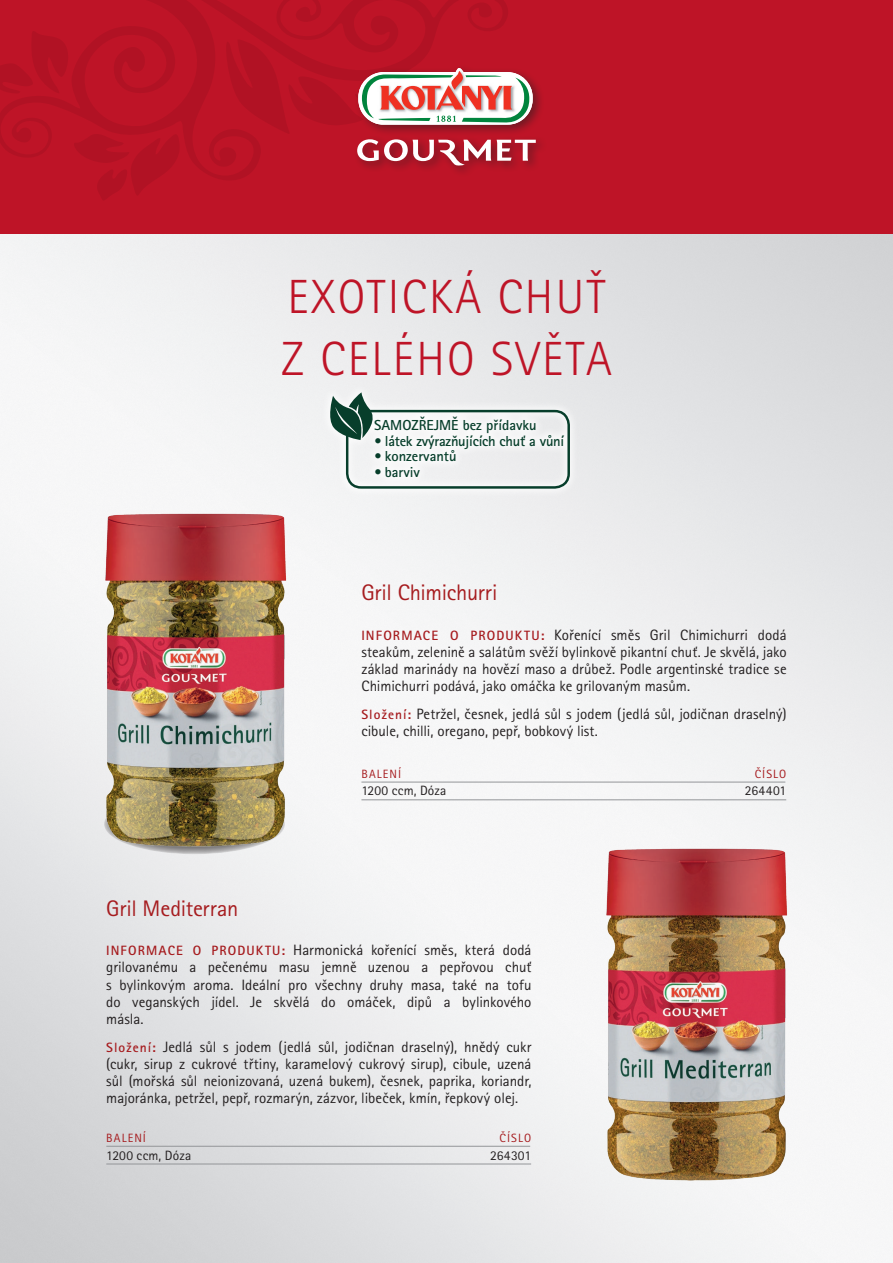
<style>
.page{position:relative;width:893px;height:1263px;background:#fff}
.page>*{position:absolute;margin:0;border:0;box-sizing:border-box;transform-origin:0 0}
.t1{font:300 48px/61.5px "Rotis Sans Serif Pro";letter-spacing:.05em;color:#be1427}
.t2{font:22.5px "Rotis Sans Serif";letter-spacing:-.01em;color:#a61c1f}
.t3{font:15px/17.2px "Rotis Sans Serif Pro";color:#231f20;text-align:justify}
.t4{font:700 14.55px "Rotis Sans Serif Pro";color:#073e2b}
.t5{font:13.5px "Rotis Sans Serif";letter-spacing:.01em;color:#231f20}
.t6{font:12px "Rotis Sans Serif";letter-spacing:.095em;color:#a61c1f}
.t7{font:12px "Rotis Sans Serif Pro";letter-spacing:.09em;color:#a61c1f}
.s1{font-family:"Rotis Sans Serif";font-weight:700;font-size:13.5px;color:#a61c1f}
</style>
<div class="page">
<div style="left:0;top:0;width:893px;height:234px;background:#be1427"></div>
<svg style="left:0;top:0;width:508px;height:200px"></svg>
<div style="left:353px;top:64px;width:195px;height:114px;background:#231f20;opacity:.5"></div>
<svg style="left:357px;top:139px;width:134px;height:27px"></svg>
<svg style="left:497px;top:140px;width:39px;height:21px"></svg>
<svg style="left:358px;top:66px;width:175px;height:59px;background:#cfa39b"></svg>
<hr style="left:106px;top:1146px;width:424px;height:1px;background:#939598">
<hr style="left:106px;top:1164px;width:425px;height:1px;background:#939598">
<img style="left:575px;top:833px;width:242px;height:362px">
<hr style="left:361px;top:782px;width:424px;height:1px;background:#939598">
<hr style="left:361px;top:799px;width:425px;height:1px;background:#939598">
<img style="left:74px;top:498px;width:242px;height:363px">
<div style="left:320px;top:383px;width:260px;height:115px;background:#efeff0"></div>
<svg style="left:329px;top:392px;width:241px;height:98px"></svg>
<h1 class="t1" style="left:281px;top:267px;width:332px">EXOTICKÁ CHUŤ<br>Z CELÉHO SVĚTA</h1>
<p class="t4" style="left:374px;top:416px;width:164px">SAMOZŘEJMĚ bez přídavku</p>
<p class="t4" style="left:374px;top:431px;width:192px">• látek zvýrazňujících chuť a vůní</p>
<p class="t4" style="left:374px;top:447px;width:84px">• konzervantů</p>
<p class="t4" style="left:374px;top:463px;width:47px">• barviv</p>
<h2 class="t2" style="left:361px;top:579px;width:137px">Gril Chimichurri</h2>
<p class="t3" style="left:361px;top:626px;width:427px"><span class="s1">INFORMACE O PRODUKTU:</span> Kořenící směs Gril Chimichurri dodá steakům, zelenině a salátům svěží bylinkově pikantní chuť. Je skvělá, jako základ marinády na hovězí maso a drůbež. Podle argentinské tradice se Chimichurri podává, jako omáčka ke grilovaným masům.</p>
<p class="t3" style="left:361px;top:705px;width:427px"><span class="s1">Složení:</span> Petržel, česnek, jedlá sůl s jodem (jedlá sůl, jodičnan draselný) cibule, chilli, oregano, pepř, bobkový list.</p>
<p class="t6" style="left:361px;top:766px;width:41px">BALENÍ</p>
<p class="t7" style="left:755px;top:766px;width:33px">ČÍSLO</p>
<p class="t5" style="left:361px;top:783px;width:86px">1200 ccm, Dóza</p>
<p class="t5" style="left:745px;top:783px;width:43px">264401</p>
<h2 class="t2" style="left:106px;top:895px;width:134px">Gril Mediterran</h2>
<p class="t3" style="left:106px;top:941px;width:427px"><span class="s1">INFORMACE O PRODUKTU:</span> Harmonická kořenící směs, která dodá grilovanému a pečenému masu jemně uzenou a pepřovou chuť s bylinkovým aroma. Ideální pro všechny druhy masa, také na tofu do veganských jídel. Je skvělá do omáček, dipů a bylinkového másla.</p>
<p class="t3" style="left:106px;top:1038px;width:427px"><span class="s1">Složení:</span> Jedlá sůl s jodem (jedlá sůl, jodičnan draselný), hnědý cukr (cukr, sirup z cukrové třtiny, karamelový cukrový sirup), cibule, uzená sůl (mořská sůl neionizovaná, uzená bukem), česnek, paprika, koriandr, majoránka, petržel, pepř, rozmarýn, zázvor, libeček, kmín, řepkový olej.</p>
<p class="t6" style="left:106px;top:1131px;width:41px">BALENÍ</p>
<p class="t7" style="left:500px;top:1131px;width:33px">ČÍSLO</p>
<p class="t5" style="left:106px;top:1147px;width:86px">1200 ccm, Dóza</p>
<p class="t5" style="left:490px;top:1147px;width:42px">264301</p>
</div>
